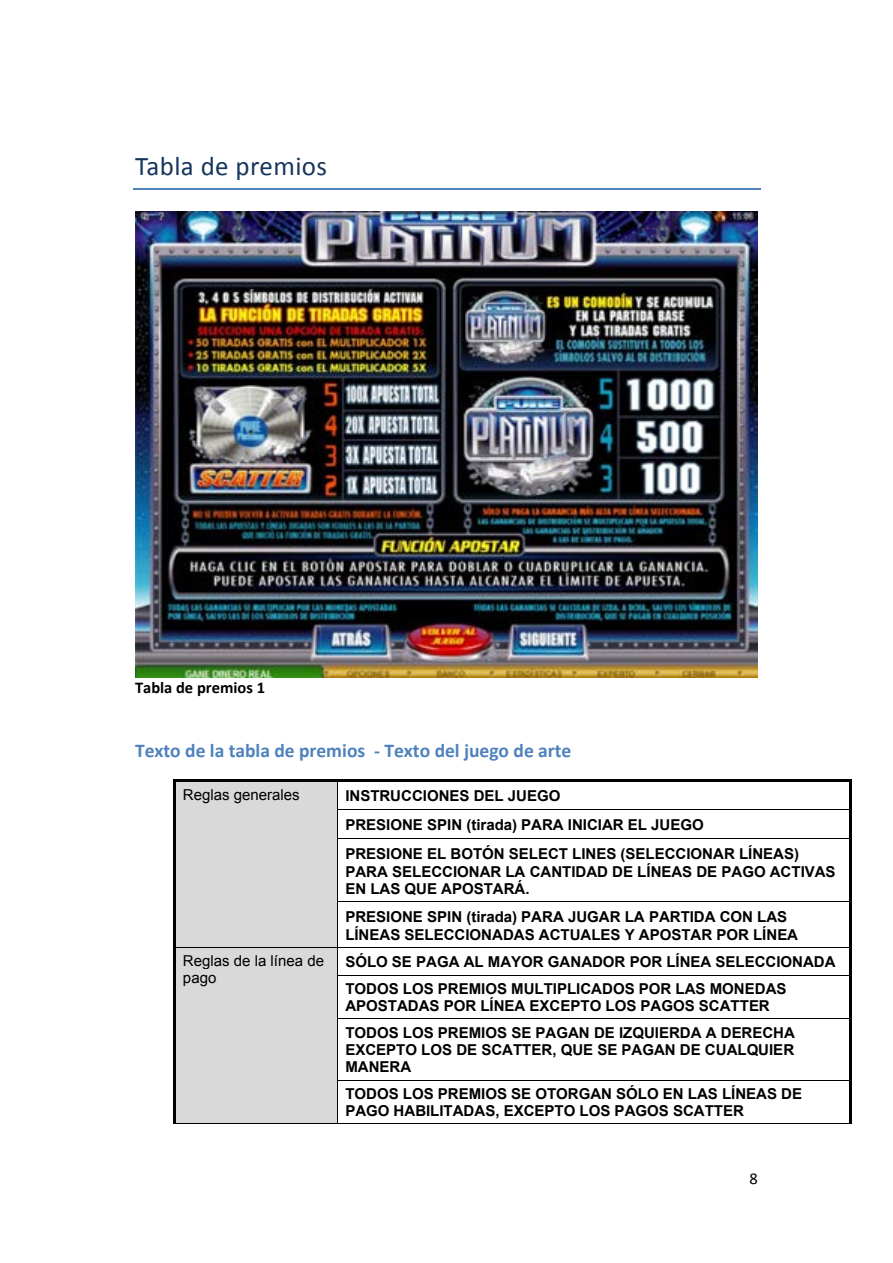
<style>
.page{position:relative;width:893px;height:1263px;background:#fff}
.page>*{position:absolute;margin:0;border:0;box-sizing:border-box;transform-origin:0 0}
.t1{font:27px "Calibri";letter-spacing:.015em;color:#17365d}
.t2{font:700 19.5px "Calibri";color:#4f82bd}
.t3{font:700 16.5px "Calibri";color:#000}
.t4{font:16.5px "Calibri";color:#000}
.t5{font:700 15px/17.2px "Arial";color:#000}
.t6{font:15px/17.2px "Arial";color:#000}
</style>
<div class="page">
<hr style="left:133px;top:188px;width:627px;height:1px;background:#4f82bd">
<div style="left:176px;top:782px;width:161px;height:165px;background:#d9d9d9"></div>
<hr style="left:174px;top:780px;width:677px;height:2px;background:#000">
<hr style="left:174px;top:782px;width:2px;height:27px;background:#000">
<hr style="left:849px;top:782px;width:2px;height:27px;background:#000">
<hr style="left:337px;top:809px;width:512px;height:1px;background:#000">
<hr style="left:174px;top:811px;width:2px;height:28px;background:#000">
<hr style="left:849px;top:811px;width:2px;height:28px;background:#000">
<svg style="left:337px;top:782px;width:1px;height:59px"></svg>
<hr style="left:337px;top:839px;width:512px;height:1px;background:#000">
<hr style="left:174px;top:841px;width:2px;height:61px;background:#000">
<hr style="left:337px;top:841px;width:1px;height:61px;background:#000">
<hr style="left:849px;top:841px;width:2px;height:61px;background:#000">
<hr style="left:337px;top:902px;width:512px;height:1px;background:#000">
<hr style="left:174px;top:904px;width:2px;height:43px;background:#000">
<hr style="left:337px;top:904px;width:1px;height:43px;background:#000">
<hr style="left:849px;top:904px;width:2px;height:43px;background:#000">
<div style="left:176px;top:948px;width:161px;height:176px;background:#d9d9d9"></div>
<hr style="left:174px;top:947px;width:163px;height:1px;background:#000">
<hr style="left:337px;top:947px;width:512px;height:1px;background:#000">
<hr style="left:174px;top:948px;width:2px;height:27px;background:#000">
<hr style="left:849px;top:948px;width:2px;height:27px;background:#000">
<svg style="left:337px;top:948px;width:1px;height:27px"></svg>
<hr style="left:337px;top:975px;width:512px;height:1px;background:#000">
<hr style="left:174px;top:975px;width:2px;height:44px;background:#000">
<hr style="left:337px;top:975px;width:1px;height:44px;background:#000">
<hr style="left:849px;top:975px;width:2px;height:44px;background:#000">
<hr style="left:337px;top:1019px;width:512px;height:1px;background:#000">
<hr style="left:174px;top:1019px;width:2px;height:61px;background:#000">
<hr style="left:337px;top:1019px;width:1px;height:61px;background:#000">
<hr style="left:849px;top:1019px;width:2px;height:61px;background:#000">
<hr style="left:337px;top:1080px;width:512px;height:1px;background:#000">
<hr style="left:174px;top:1080px;width:2px;height:44px;background:#000">
<hr style="left:174px;top:1124px;width:163px;height:1px;background:#000">
<hr style="left:337px;top:1080px;width:1px;height:44px;background:#000">
<hr style="left:337px;top:1124px;width:512px;height:1px;background:#000">
<hr style="left:849px;top:1080px;width:2px;height:44px;background:#000">
<img style="left:135px;top:212px;width:623px;height:465px">
<h1 class="t1" style="left:135px;top:155px;width:193px">Tabla de premios</h1>
<p class="t3" style="left:135px;top:680px;width:131px">Tabla de premios 1</p>
<h2 class="t2" style="left:135px;top:740px;width:438px">Texto de la tabla de premios ‐ Texto del juego de arte</h2>
<p class="t6" style="left:183px;top:786px;width:118px">Reglas generales</p>
<p class="t5" style="left:345px;top:781px;width:455px;line-height:29.1px">INSTRUCCIONES DEL JUEGO<br>PRESIONE SPIN (tirada) PARA INICIAR EL JUEGO<br>PRESIONE EL BOTÓN SELECT LINES (SELECCIONAR LÍNEAS)</p>
<p class="t5" style="left:345px;top:863px;width:492px">PARA SELECCIONAR LA CANTIDAD DE LÍNEAS DE PAGO ACTIVAS<br>EN LAS QUE APOSTARÁ.</p>
<p class="t5" style="left:345px;top:909px;width:454px">PRESIONE SPIN (tirada) PARA JUGAR LA PARTIDA CON LAS<br>LÍNEAS SELECCIONADAS ACTUALES Y APOSTAR POR LÍNEA</p>
<p class="t6" style="left:183px;top:952px;width:142px">Reglas de la línea de pago</p>
<p class="t5" style="left:345px;top:948px;width:492px;line-height:27.2px">SÓLO SE PAGA AL MAYOR GANADOR POR LÍNEA SELECCIONADA<br>TODOS LOS PREMIOS MULTIPLICADOS POR LAS MONEDAS</p>
<p class="t5" style="left:345px;top:993px;width:451px;line-height:26.7px">APOSTADAS POR LÍNEA EXCEPTO LOS PAGOS SCATTER<br>TODOS LOS PREMIOS SE PAGAN DE IZQUIERDA A DERECHA</p>
<p class="t5" style="left:345px;top:1041px;width:450px">EXCEPTO LOS DE SCATTER, QUE SE PAGAN DE CUALQUIER<br>MANERA</p>
<p class="t5" style="left:345px;top:1085px;width:458px">TODOS LOS PREMIOS SE OTORGAN SÓLO EN LAS LÍNEAS DE<br>PAGO HABILITADAS, EXCEPTO LOS PAGOS SCATTER</p>
<p class="t4" style="left:749px;top:1172px;width:10px">8</p>
</div>
